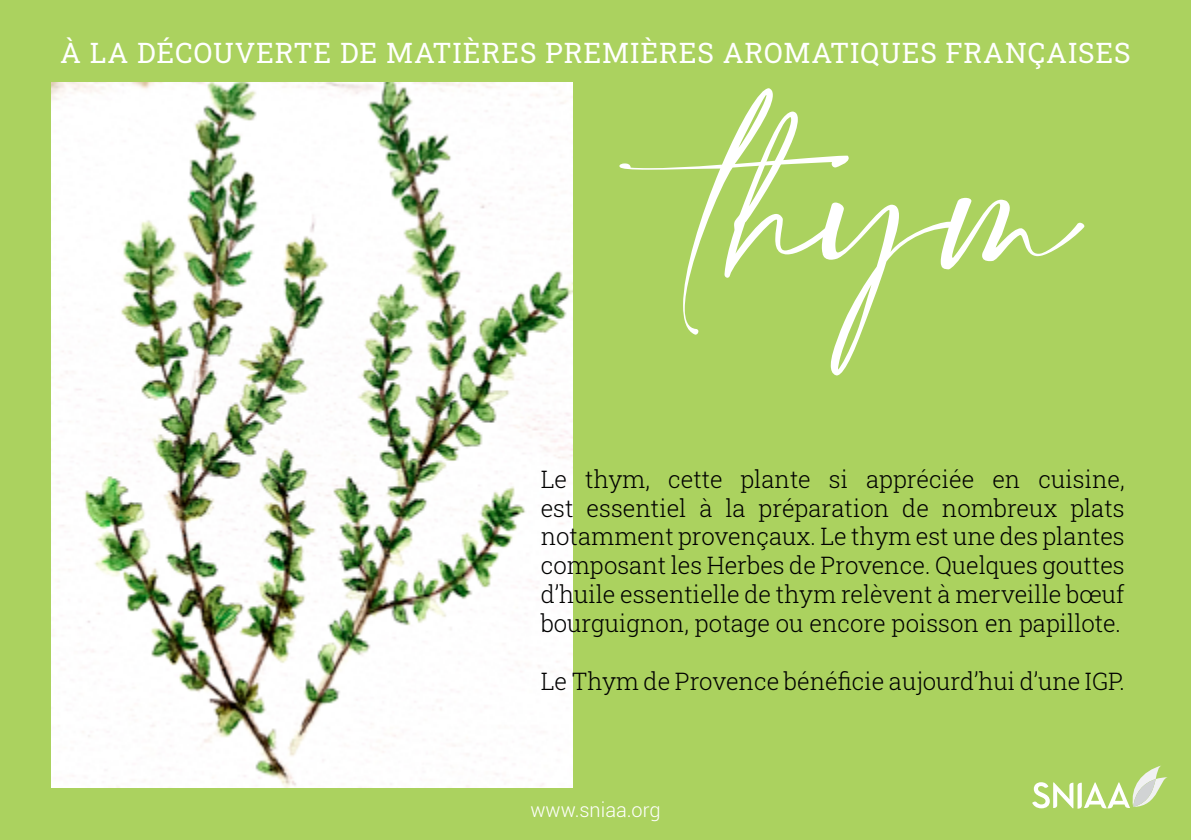
<style>
.page{position:relative;width:1191px;height:840px;background:#fff}
.page>*{position:absolute;margin:0;border:0;box-sizing:border-box;transform-origin:0 0}
.t1{font:142px "Amalfi Coast";color:#fff}
.t2{font:28px "Roboto Slab";letter-spacing:.03em;color:#fff}
.t3{font:300 24px/28.8px "Roboto Slab";color:#000;text-align:justify}
.t4{font:300 20px "Roboto";color:#fff}
</style>
<div class="page">
<div style="left:0;top:0;width:1191px;height:839px;background:#abd25f"></div>
<img style="left:51px;top:82px;width:522px;height:705px">
<svg style="left:1032px;top:765px;width:136px;height:43px"></svg>
<p class="t2" style="left:60px;top:34px;width:1072px">À LA DÉCOUVERTE DE MATIÈRES PREMIÈRES AROMATIQUES FRANÇAISES</p>
<h1 class="t1" style="left:700px;top:129px;width:381px">thym</h1>
<p class="t3" style="left:540px;top:463px;width:585px">Le thym, cette plante si appréciée en cuisine, est essentiel à la préparation de nombreux plats notamment provençaux. Le thym est une des plantes composant les Herbes de Provence. Quelques gouttes d’huile essentielle de thym relèvent à merveille bœuf bourguignon, potage ou encore poisson en papillote.</p>
<p class="t3" style="left:540px;top:665px;width:585px">Le Thym de Provence bénéficie aujourd’hui d’une IGP.</p>
<p class="t4" style="left:530px;top:795px;width:132px">www.sniaa.org</p>
</div>
